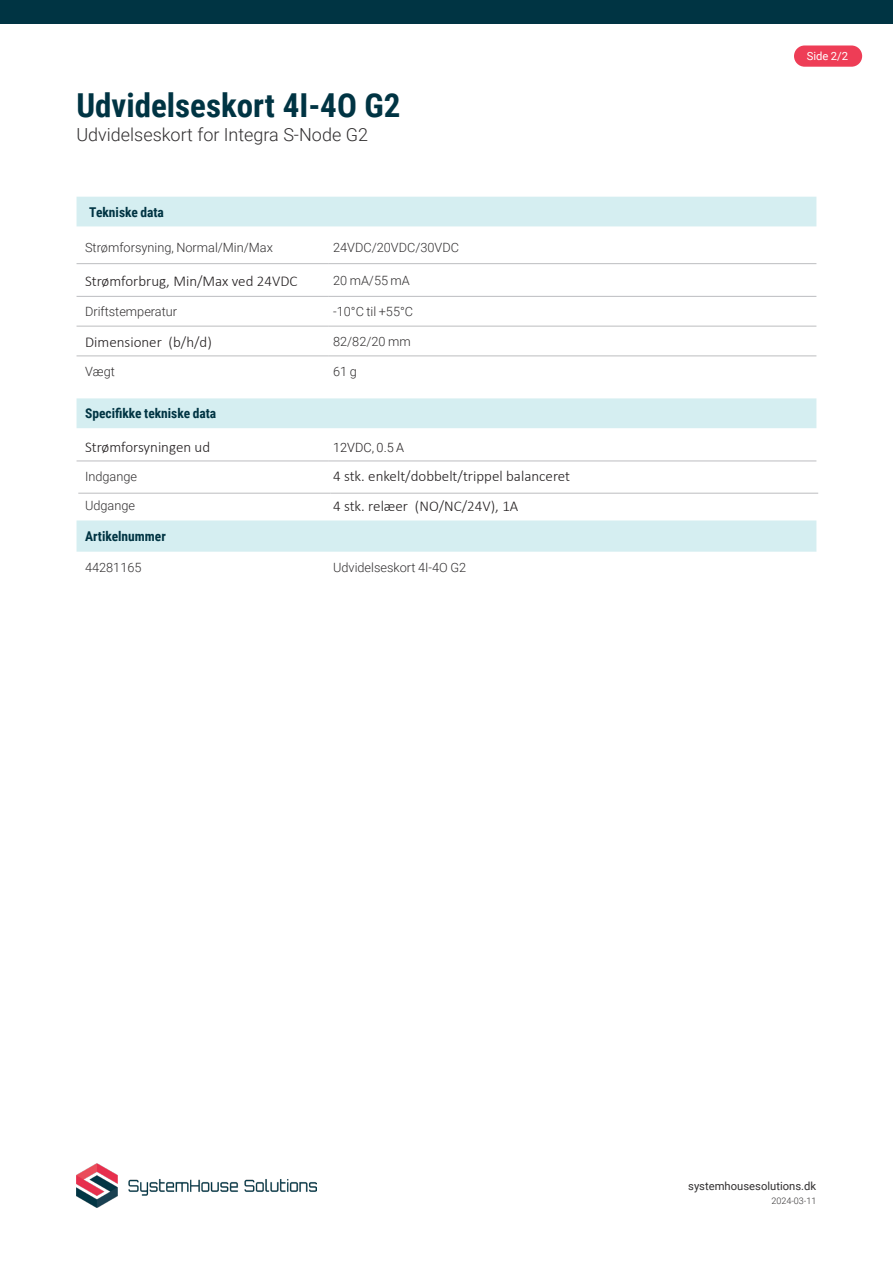
<style>
.page{position:relative;width:893px;height:1263px;background:#fff}
.page>*{position:absolute;margin:0;border:0;box-sizing:border-box;transform-origin:0 0}
.t1{font:700 33px "Roboto Condensed";color:#003443}
.t2{font:300 18px "Roboto";color:#312f30}
.t3{font:300 15px "Calibri";color:#231f20}
.SHS_-_Brödtext{font:700 13.5px "Roboto Condensed";color:#003443}
.SHS_-_Brödtext-2{font:300 12.75px "Roboto";color:#312f30}
.SHS_-_Brödtext-3{font:300 12.75px "Roboto";color:#231f20}
.t4{font:11.25px "Roboto";color:#312f30}
.SHS_-_Brödtext-4{font:11.25px "Roboto";color:#fff}
.SHS_-_Punktlista{font:300 9px "Roboto";color:#312f30}
</style>
<div class="page">
<div style="left:0;top:0;width:893px;height:24px;background:#003443"></div>
<img style="left:77px;top:1163px;width:240px;height:44px">
<div style="left:794px;top:45px;width:68px;height:22px;background:#ee3d56;border-radius:11px"></div>
<svg style="left:77px;top:197px;width:739px;height:355px"></svg>
<hr style="left:77px;top:263px;width:252px;height:1px;background:#bcbdc0">
<hr style="left:329px;top:263px;width:487px;height:1px;background:#bcbdc0">
<hr style="left:77px;top:296px;width:252px;height:1px;background:#bcbdc0">
<hr style="left:329px;top:296px;width:487px;height:1px;background:#bcbdc0">
<hr style="left:77px;top:326px;width:252px;height:1px;background:#bcbdc0">
<hr style="left:329px;top:326px;width:487px;height:1px;background:#bcbdc0">
<hr style="left:77px;top:355px;width:252px;height:1px;background:#bcbdc0">
<hr style="left:329px;top:355px;width:487px;height:1px;background:#bcbdc0">
<hr style="left:77px;top:461px;width:252px;height:1px;background:#bcbdc0">
<hr style="left:329px;top:461px;width:487px;height:1px;background:#bcbdc0">
<hr style="left:78px;top:493px;width:253px;height:1px;background:#bcbdc0">
<hr style="left:331px;top:493px;width:487px;height:1px;background:#bcbdc0">
<div style="left:76px;top:430px;width:742px;height:10px;background:#fff"></div>
<p class="t1" style="left:76px;top:83px;width:326px">Udvidelseskort 4I-4O G2</p>
<p class="t2" style="left:76px;top:122px;width:293px">Udvidelseskort for Integra S-Node G2</p>
<p class="SHS_-_Brödtext" style="left:89px;top:202px;width:76px">Tekniske data</p>
<p class="SHS_-_Brödtext-2" style="left:85px;top:239px;width:189px">Strømforsyning, Normal/Min/Max</p>
<p class="SHS_-_Brödtext-2" style="left:333px;top:239px;width:127px">24VDC/20VDC/30VDC</p>
<p class="t3" style="left:85px;top:271px;width:214px">Strømforbrug, Min/Max ved 24VDC</p>
<p class="SHS_-_Brödtext-2" style="left:333px;top:271px;width:78px">20 mA/55 mA</p>
<p class="SHS_-_Brödtext-2" style="left:85px;top:303px;width:94px">Driftstemperatur</p>
<p class="SHS_-_Brödtext-2" style="left:333px;top:303px;width:82px">-10°C til +55°C</p>
<p class="t3" style="left:85px;top:332px;width:128px">Dimensioner (b/h/d)</p>
<p class="SHS_-_Brödtext-2" style="left:333px;top:332px;width:79px">82/82/20 mm</p>
<p class="SHS_-_Brödtext-2" style="left:85px;top:362px;width:31px">Vægt</p>
<p class="SHS_-_Brödtext-2" style="left:333px;top:362px;width:25px">61 g</p>
<p class="SHS_-_Brödtext" style="left:85px;top:404px;width:133px">Specifikke tekniske data</p>
<p class="t3" style="left:85px;top:438px;width:127px">Strømforsyningen ud</p>
<p class="SHS_-_Brödtext-3" style="left:333px;top:438px;width:73px">12VDC, 0.5 A</p>
<p class="SHS_-_Brödtext-2" style="left:85px;top:467px;width:54px">Indgange</p>
<p class="t3" style="left:333px;top:467px;width:239px">4 stk. enkelt/dobbelt/trippel balanceret</p>
<p class="SHS_-_Brödtext-2" style="left:85px;top:497px;width:52px">Udgange</p>
<p class="t3" style="left:333px;top:497px;width:187px">4 stk. relæer (NO/NC/24V), 1A</p>
<p class="SHS_-_Brödtext" style="left:85px;top:527px;width:82px">Artikelnummer</p>
<p class="SHS_-_Brödtext-2" style="left:85px;top:559px;width:58px">44281165</p>
<p class="SHS_-_Brödtext-2" style="left:333px;top:559px;width:135px">Udvidelseskort 4I-4O G2</p>
<p class="SHS_-_Brödtext-4" style="left:807px;top:48px;width:43px">Side 2/2</p>
<p class="t4" style="left:688px;top:1177px;width:130px">systemhousesolutions.dk</p>
<p class="SHS_-_Punktlista" style="left:771px;top:1194px;width:47px">2024-03-11</p>
</div>
